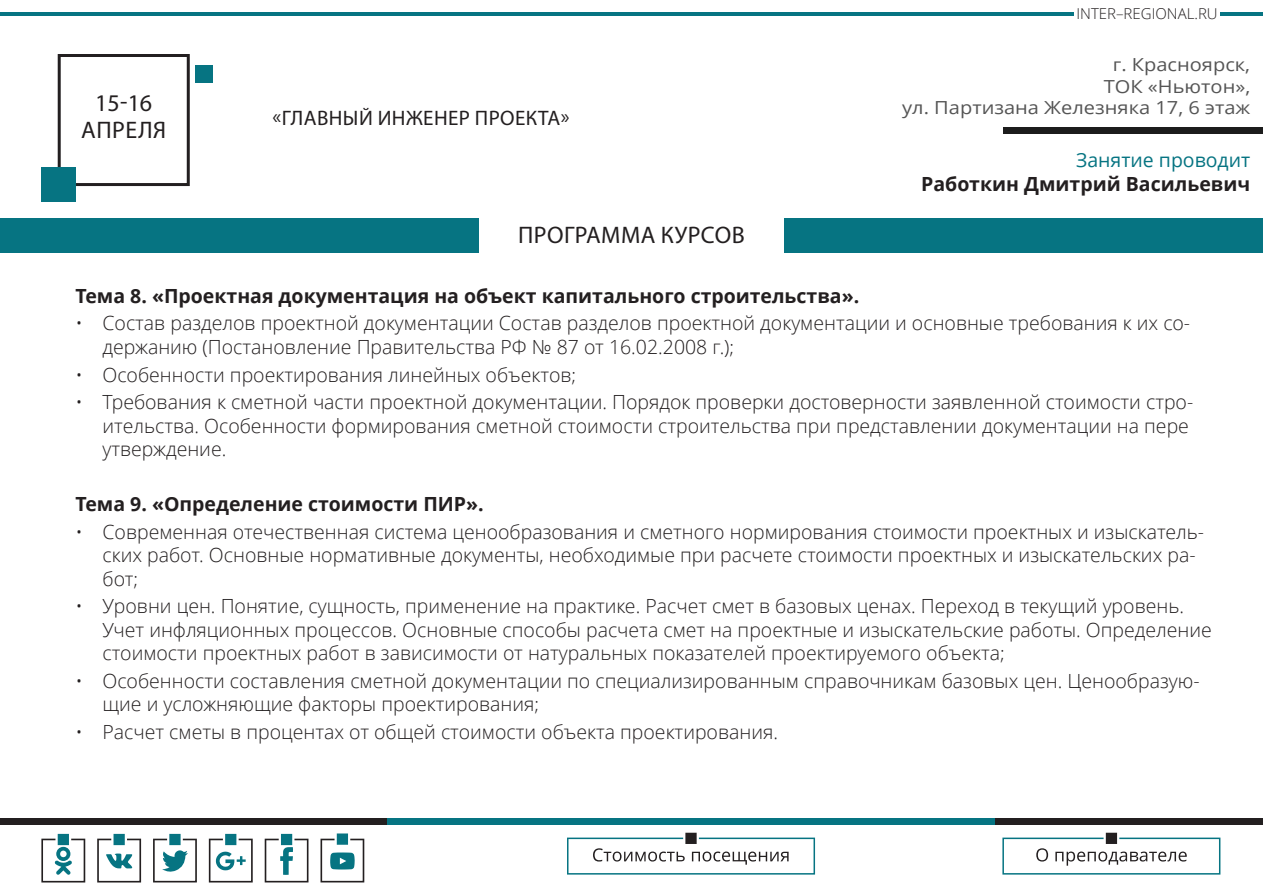
<style>
.page{position:relative;width:1263px;height:893px;background:#fff}
.page>*{position:absolute;margin:0;border:0;box-sizing:border-box;transform-origin:0 0}
.Стиль_абзаца_2{font:24px "Myriad Pro";letter-spacing:.02em;color:#231f20}
.Стиль_абзаца_2-2{font:21px "Myriad Pro";letter-spacing:.02em;color:#231f20}
.t1{font:300 19.5px/23.4px "Open Sans";color:#231f20}
.Стиль_абзаца_2-3{font:700 19.5px/24px "Open Sans";color:#231f20;text-align:right}
.Стиль_абзаца_2-4{font:18px "Open Sans";color:#555;scale:1.11 1}
.t2{font:300 15px "Open Sans";color:#231f20}
.s1{font-weight:400;color:#067482}
</style>
<div class="page">
<div style="left:0;top:818px;width:387px;height:7px;background:#231f20"></div>
<div style="left:995px;top:818px;width:268px;height:7px;background:#231f20"></div>
<div style="left:387px;top:818px;width:608px;height:7px;background:#067482"></div>
<svg style="left:567px;top:832px;width:248px;height:43px"></svg>
<svg style="left:41px;top:833px;width:44px;height:49px"></svg>
<svg style="left:97px;top:833px;width:44px;height:49px"></svg>
<svg style="left:153px;top:833px;width:44px;height:49px"></svg>
<svg style="left:209px;top:833px;width:44px;height:49px"></svg>
<svg style="left:265px;top:833px;width:43px;height:49px"></svg>
<svg style="left:320px;top:833px;width:44px;height:49px"></svg>
<hr style="left:0;top:12px;width:387px;height:4px;background:#067482">
<hr style="left:1220px;top:12px;width:43px;height:4px;background:#067482">
<hr style="left:387px;top:12px;width:687px;height:4px;background:#067482">
<svg style="left:1036px;top:848px;width:12px;height:13px"></svg>
<div style="left:1002px;top:838px;width:218px;height:37px;border:2px solid #067482"></div>
<svg style="left:1055px;top:832px;width:132px;height:34px"></svg>
<div style="left:58px;top:54px;width:132px;height:132px;border:3px solid #231f20"></div>
<div style="left:0;top:219px;width:1263px;height:34px;background:#067482"></div>
<div style="left:479px;top:211px;width:304px;height:51px;background:#fff"></div>
<div style="left:41px;top:168px;width:34px;height:34px;background:#067482"></div>
<div style="left:196px;top:65px;width:17px;height:17px;background:#067482"></div>
<div style="left:1003px;top:127px;width:260px;height:7px;background:#1c1c1c"></div>
<p class="Стиль_абзаца_2" style="left:95px;top:88px;width:59px">15-16</p>
<p class="Стиль_абзаца_2" style="left:81px;top:115px;width:86px">АПРЕЛЯ</p>
<p class="Стиль_абзаца_2-2" style="left:273px;top:105px;width:298px">«ГЛАВНЫЙ ИНЖЕНЕР ПРОЕКТА»</p>
<p class="Стиль_абзаца_2" style="left:518px;top:221px;width:228px">ПРОГРАММА КУРСОВ</p>
<p class="t2" style="left:1076px;top:3px;width:143px">INTER–REGIONAL.RU</p>
<p class="Стиль_абзаца_2-4" style="left:1113px;top:55px;width:125px">г. Красноярск,</p>
<p class="Стиль_абзаца_2-4" style="left:1104px;top:76px;width:133px">ТОК «Ньютон»,</p>
<p class="Стиль_абзаца_2-4" style="left:902px;top:98px;width:315px">ул. Партизана Железняка 17, 6 этаж</p>
<p class="Стиль_абзаца_2-3" style="left:921px;top:147px;width:330px"><span class="s1">Занятие проводит<br></span>Работкин Дмитрий Васильевич</p>
<p class="Стиль_абзаца_2-3" style="left:75px;top:283px;width:785px">Тема 8. «Проектная документация на объект капитального строительства».</p>
<p class="t1" style="left:102px;top:311px;width:1089px;text-indent:-27px">• Состав разделов проектной документации Состав разделов проектной документации и основные требования к их со&shy;держанию (Постановление Правительства РФ № 87 от 16.02.2008 г.);</p>
<p class="t1" style="left:75px;top:362px;width:502px">• Особенности проектирования линейных объектов;</p>
<p class="t1" style="left:102px;top:390px;width:1092px;text-indent:-27px">• Требования к сметной части проектной документации. Порядок проверки достоверности заявленной стоимости стро&shy;ительства. Особенности формирования сметной стоимости строительства при представлении документации на пере утверждение.</p>
<p class="Стиль_абзаца_2-3" style="left:75px;top:492px;width:410px">Тема 9. «Определение стоимости ПИР».</p>
<p class="t1" style="left:102px;top:520px;width:1103px;text-indent:-27px">• Современная отечественная система ценообразования и сметного нормирования стоимости проектных и изыскатель&shy;ских работ. Основные нормативные документы, необходимые при расчете стоимости проектных и изыскательских ра&shy;бот;</p>
<p class="t1" style="left:102px;top:594px;width:1111px;text-indent:-27px">• Уровни цен. Понятие, сущность, применение на практике. Расчет смет в базовых ценах. Переход в текущий уровень.<br>Учет инфляционных процессов. Основные способы расчета смет на проектные и изыскательские работы. Определение стоимости проектных работ в зависимости от натуральных показателей проектируемого объекта;</p>
<p class="t1" style="left:102px;top:668px;width:1099px;text-indent:-27px">• Особенности составления сметной документации по специализированным справочникам базовых цен. Ценообразую&shy;щие и усложняющие факторы проектирования;</p>
<p class="t1" style="left:75px;top:720px;width:704px">• Расчет сметы в процентах от общей стоимости объекта проектирования.</p>
</div>
